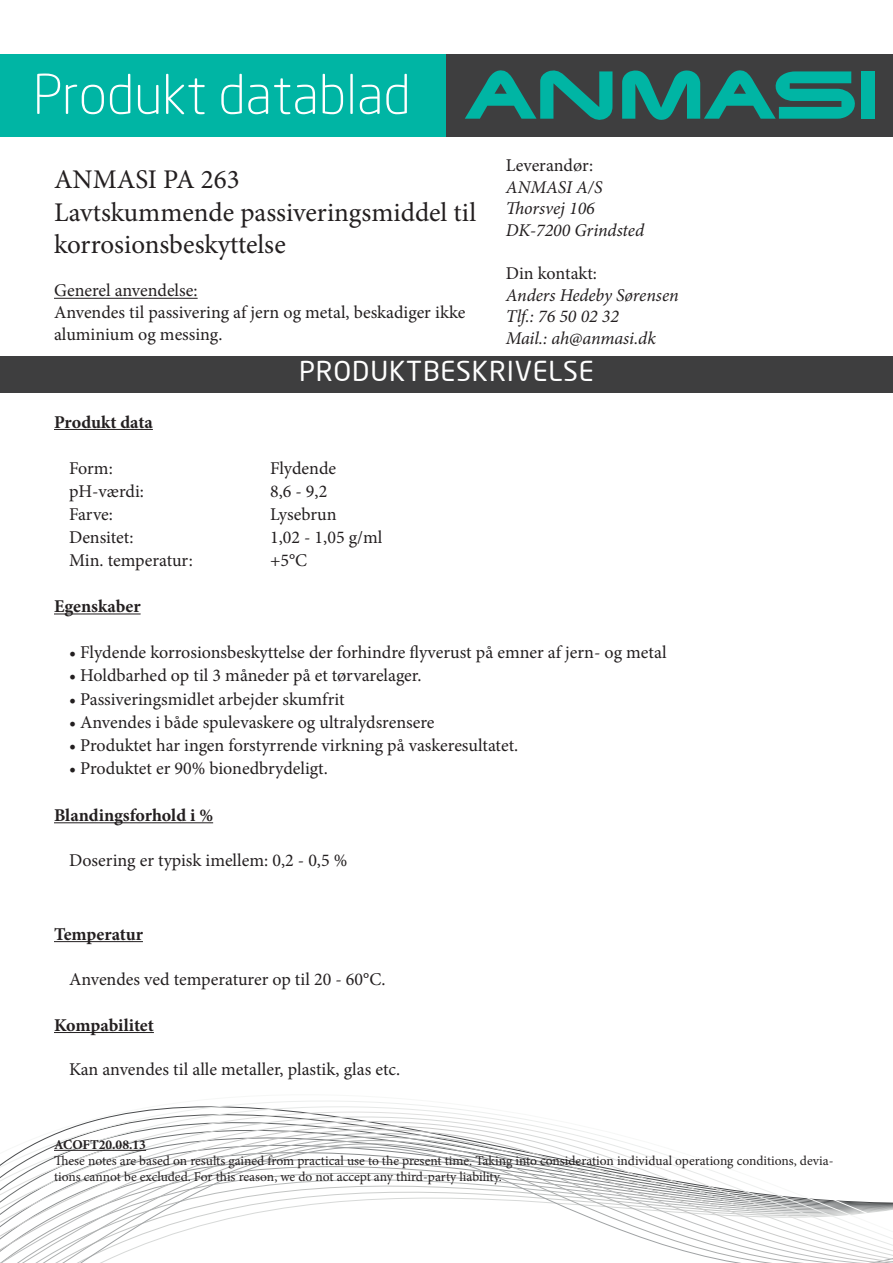
<style>
.page{position:relative;width:893px;height:1263px;background:#fff}
.page>*{position:absolute;margin:0;border:0;box-sizing:border-box;transform-origin:0 0}
.t1{font:300 54px "Neo Sans";color:#fff}
.t2{font:27px/32.4px "Minion Pro";color:#231f20}
.t3{font:27px "Neo Sans";letter-spacing:.03em;color:#fff}
.t4{font:18px "Minion Pro";color:#231f20}
.t5{font:italic 18px "Minion Pro";letter-spacing:-.005em;color:#231f20}
.t6{font:700 18px "Minion Pro";letter-spacing:-.005em;color:#231f20}
.t7{font:13.5px/16.2px "Minion Pro";color:#231f20}
.t8{font:700 13.5px "Minion Pro";color:#231f20}
</style>
<div class="page">
<svg style="left:0;top:1101px;width:893px;height:162px"></svg>
<div style="left:0;top:54px;width:446px;height:82px;background:#00b5a4"></div>
<div style="left:446px;top:54px;width:447px;height:82px;background:#3e3e3f"></div>
<svg style="left:465px;top:70px;width:147px;height:50px"></svg>
<svg style="left:622px;top:70px;width:233px;height:50px"></svg>
<div style="left:861px;top:71px;width:14px;height:48px;background:#00b5a4"></div>
<hr style="left:54px;top:298px;width:144px;height:1px;background:#231f20">
<div style="left:0;top:356px;width:893px;height:37px;background:#3e3e3f"></div>
<hr style="left:54px;top:429px;width:99px;height:1px;background:#231f20">
<hr style="left:54px;top:613px;width:87px;height:1px;background:#231f20">
<hr style="left:54px;top:822px;width:159px;height:1px;background:#231f20">
<hr style="left:54px;top:941px;width:89px;height:1px;background:#231f20">
<hr style="left:54px;top:1032px;width:100px;height:1px;background:#231f20">
<hr style="left:54px;top:1150px;width:92px;height:1px;background:#231f20">
<p class="t1" style="left:33px;top:62px;width:379px">Produkt datablad</p>
<p class="t4" style="left:506px;top:153px;width:89px">Leverandør:</p>
<p class="t5" style="left:506px;top:175px;width:98px">ANMASI A/S</p>
<p class="t5" style="left:506px;top:196px;width:91px">Thorsvej 106</p>
<p class="t5" style="left:506px;top:218px;width:140px">DK-7200 Grindsted</p>
<p class="t4" style="left:506px;top:261px;width:93px">Din kontakt:</p>
<p class="t5" style="left:506px;top:283px;width:174px">Anders Hedeby Sørensen</p>
<p class="t5" style="left:506px;top:304px;width:115px">Tlf.: 76 50 02 32</p>
<p class="t5" style="left:506px;top:326px;width:151px">Mail.: ah@anmasi.dk</p>
<p class="t3" style="left:299px;top:354px;width:296px">PRODUKTBESKRIVELSE</p>
<p class="t2" style="left:54px;top:164px;width:187px">ANMASI PA 263</p>
<p class="t2" style="left:54px;top:196px;width:424px">Lavtskummende passiveringsmiddel til korrosionsbeskyttelse</p>
<p class="t4" style="left:54px;top:279px;width:145px">Generel anvendelse:</p>
<p class="t4" style="left:54px;top:300px;width:413px">Anvendes til passivering af jern og metal, beskadiger ikke</p>
<p class="t4" style="left:54px;top:322px;width:170px">aluminium og messing.</p>
<p class="t6" style="left:54px;top:409px;width:100px">Produkt data</p>
<p class="t4" style="left:69px;top:456px;width:45px">Form:</p>
<p class="t4" style="left:270px;top:456px;width:68px">Flydende</p>
<p class="t4" style="left:69px;top:479px;width:76px">pH-værdi:</p>
<p class="t4" style="left:270px;top:479px;width:59px">8,6 - 9,2</p>
<p class="t4" style="left:69px;top:502px;width:46px">Farve:</p>
<p class="t4" style="left:270px;top:502px;width:68px">Lysebrun</p>
<p class="t4" style="left:69px;top:525px;width:66px">Densitet:</p>
<p class="t4" style="left:270px;top:525px;width:114px">1,02 - 1,05 g/ml</p>
<p class="t4" style="left:69px;top:548px;width:125px">Min. temperatur:</p>
<p class="t4" style="left:270px;top:548px;width:39px">+5°C</p>
<p class="t6" style="left:54px;top:594px;width:88px">Egenskaber</p>
<p class="t4" style="left:69px;top:641px;width:599px">• Flydende korrosionsbeskyttelse der forhindre flyverust på emner af jern- og metal</p>
<p class="t4" style="left:69px;top:664px;width:354px">• Holdbarhed op til 3 måneder på et tørvarelager.</p>
<p class="t4" style="left:69px;top:687px;width:277px">• Passiveringsmidlet arbejder skumfrit</p>
<p class="t4" style="left:69px;top:710px;width:367px">• Anvendes i både spulevaskere og ultralydsrensere</p>
<p class="t4" style="left:69px;top:733px;width:451px">• Produktet har ingen forstyrrende virkning på vaskeresultatet.</p>
<p class="t4" style="left:69px;top:756px;width:260px">• Produktet er 90% bionedbrydeligt.</p>
<p class="t6" style="left:54px;top:802px;width:161px">Blandingsforhold i %</p>
<p class="t4" style="left:69px;top:848px;width:280px">Dosering er typisk imellem: 0,2 - 0,5 %</p>
<p class="t6" style="left:54px;top:921px;width:90px">Temperatur</p>
<p class="t4" style="left:69px;top:967px;width:318px">Anvendes ved temperaturer op til 20 - 60°C.</p>
<p class="t6" style="left:54px;top:1012px;width:101px">Kompabilitet</p>
<p class="t4" style="left:69px;top:1058px;width:333px">Kan anvendes til alle metaller, plastik, glas etc.</p>
<p class="t8" style="left:54px;top:1135px;width:94px">ACOFT20.08.13</p>
<p class="t7" style="left:54px;top:1153px;width:781px">These notes are based on results gained from practical use to the present time. Taking into consideration individual operationg conditions, devia&shy;tions cannot be excluded. For this reason, we do not accept any third-party liability.</p>
</div>
